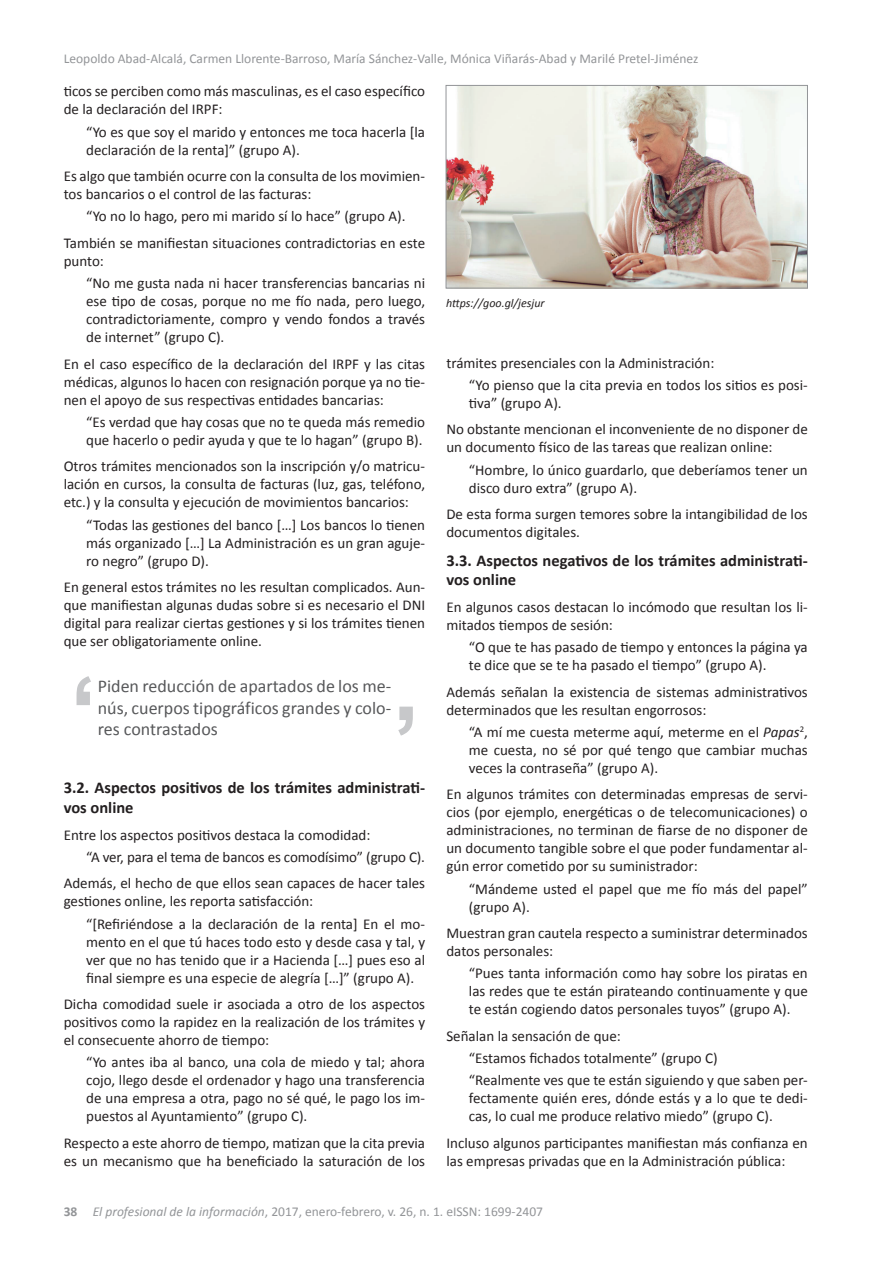
<style>
.page{position:relative;width:893px;height:1263px;background:#fff}
.page>*{position:absolute;margin:0;border:0;box-sizing:border-box;transform-origin:0 0}
.t1{font:18px/21.6px "Calibri";color:#57585a;text-align:justify}
.t2{font:700 16.5px/19.8px "Calibri";color:#231f20}
.t3{font:15px/18px "Calibri";color:#231f20}
.t4{font:13.5px "Calibri";color:#939598}
.t5{font:italic 12px "Calibri";color:#231f20}
.s1{font-style:italic}
.s2{font-weight:700}
</style>
<div class="page">
<img style="left:448px;top:87px;width:358px;height:199px">
<div style="left:446px;top:85px;width:362px;height:203px;border:1px solid #939598"></div>
<svg style="left:398px;top:707px;width:15px;height:29px"></svg>
<svg style="left:77px;top:676px;width:14px;height:29px"></svg>
<p class="t4" style="left:64px;top:50px;width:636px">Leopoldo Abad-Alcalá, Carmen Llorente-Barroso, María Sánchez-Valle, Mónica Viñarás-Abad y Marilé Pretel-Jiménez</p>
<p class="t3" style="left:64px;top:82px;width:363px">ticos se perciben como más masculinas, es el caso específico de la declaración del IRPF:</p>
<p class="t3" style="left:86px;top:123px;width:340px">“Yo es que soy el marido y entonces me toca hacerla [la declaración de la renta]” (grupo A).</p>
<p class="t3" style="left:64px;top:167px;width:363px">Es algo que también ocurre con la consulta de los movimien&shy;tos bancarios o el control de las facturas:</p>
<p class="t3" style="left:64px;top:203px;width:363px;line-height:26.5px;text-align:center">“Yo no lo hago, pero mi marido sí lo hace” (grupo A).<br>También se manifiestan situaciones contradictorias en este</p>
<p class="t3" style="left:86px;top:250px;width:340px;line-height:22.2px;text-indent:-22px">punto:<br>“No me gusta nada ni hacer transferencias bancarias ni</p>
<p class="t3" style="left:86px;top:292px;width:340px;text-align:justify">ese tipo de cosas, porque no me fío nada, pero luego, contradictoriamente, compro y vendo fondos a través de internet” (grupo C).</p>
<p class="t3" style="left:64px;top:355px;width:363px;text-align:justify">En el caso específico de la declaración del IRPF y las citas médicas, algunos lo hacen con resignación porque ya no tie&shy;nen el apoyo de sus respectivas entidades bancarias:</p>
<p class="t3" style="left:86px;top:413px;width:340px">“Es verdad que hay cosas que no te queda más remedio que hacerlo o pedir ayuda y que te lo hagan” (grupo B).</p>
<p class="t3" style="left:64px;top:457px;width:363px;text-align:justify">Otros trámites mencionados son la inscripción y/o matricu&shy;lación en cursos, la consulta de facturas (luz, gas, teléfono, etc.) y la consulta y ejecución de movimientos bancarios:</p>
<p class="t3" style="left:86px;top:516px;width:340px;text-align:justify">“Todas las gestiones del banco […] Los bancos lo tienen más organizado […] La Administración es un gran aguje&shy;ro negro” (grupo D).</p>
<p class="t3" style="left:64px;top:578px;width:363px;text-align:justify">En general estos trámites no les resultan complicados. Aun&shy;que manifiestan algunas dudas sobre si es necesario el DNI digital para realizar ciertas gestiones y si los trámites tienen que ser obligatoriamente online.</p>
<p class="t1" style="left:98px;top:675px;width:295px">Piden reducción de apartados de los me&shy;nús, cuerpos tipográficos grandes y colo&shy;res contrastados</p>
<p class="t2" style="left:64px;top:778px;width:363px">3.2. Aspectos positivos de los trámites administrati&shy;vos online</p>
<p class="t3" style="left:86px;top:823px;width:340px;line-height:22.2px;text-indent:-22px">Entre los aspectos positivos destaca la comodidad:<br>“A ver, para el tema de bancos es comodísimo” (grupo C).</p>
<p class="t3" style="left:64px;top:874px;width:363px">Además, el hecho de que ellos sean capaces de hacer tales gestiones online, les reporta satisfacción:</p>
<p class="t3" style="left:86px;top:915px;width:340px;text-align:justify">“[Refiriéndose a la declaración de la renta] En el mo&shy;mento en el que tú haces todo esto y desde casa y tal, y ver que no has tenido que ir a Hacienda […] pues eso al final siempre es una especie de alegría […]” (grupo A).</p>
<p class="t3" style="left:64px;top:995px;width:363px;text-align:justify">Dicha comodidad suele ir asociada a otro de los aspectos positivos como la rapidez en la realización de los trámites y el consecuente ahorro de tiempo:</p>
<p class="t3" style="left:86px;top:1053px;width:340px;text-align:justify">“Yo antes iba al banco, una cola de miedo y tal; ahora cojo, llego desde el ordenador y hago una transferencia de una empresa a otra, pago no sé qué, le pago los im&shy;puestos al Ayuntamiento” (grupo C).</p>
<p class="t3" style="left:64px;top:1134px;width:363px">Respecto a este ahorro de tiempo, matizan que la cita previa es un mecanismo que ha beneficiado la saturación de los</p>
<p class="t5" style="left:446px;top:295px;width:100px">https://goo.gl/jesjur</p>
<p class="t3" style="left:469px;top:352px;width:340px;line-height:22.2px;text-indent:-22px">trámites presenciales con la Administración:<br>“Yo pienso que la cita previa en todos los sitios es posi-</p>
<p class="t3" style="left:446px;top:390px;width:363px;line-height:26.5px;text-indent:22px">tiva” (grupo A).<br>No obstante mencionan el inconveniente de no disponer de</p>
<p class="t3" style="left:469px;top:436px;width:340px;line-height:22.2px;text-indent:-22px">un documento físico de las tareas que realizan online: “Hombre, lo único guardarlo, que deberíamos tener un</p>
<p class="t3" style="left:446px;top:474px;width:363px;line-height:26.5px;text-indent:22px">disco duro extra” (grupo A).<br>De esta forma surgen temores sobre la intangibilidad de los</p>
<p class="t3" style="left:446px;top:523px;width:135px">documentos digitales.</p>
<p class="t2" style="left:446px;top:550px;width:363px">3.3. Aspectos negativos de los trámites administrati&shy;vos online</p>
<p class="t3" style="left:446px;top:598px;width:363px">En algunos casos destacan lo incómodo que resultan los li&shy;mitados tiempos de sesión:</p>
<p class="t3" style="left:469px;top:638px;width:340px">“O que te has pasado de tiempo y entonces la página ya te dice que se te ha pasado el tiempo” (grupo A).</p>
<p class="t3" style="left:446px;top:683px;width:363px">Además señalan la existencia de sistemas administrativos determinados que les resultan engorrosos:</p>
<p class="t3" style="left:469px;top:723px;width:340px;text-align:justify">“A mí me cuesta meterme aquí, meterme en el <span class="s1">Papas</span><sup>2</sup>, me cuesta, no sé por qué tengo que cambiar muchas veces la contraseña” (grupo A).</p>
<p class="t3" style="left:446px;top:785px;width:363px;text-align:justify">En algunos trámites con determinadas empresas de servi&shy;cios (por ejemplo, energéticas o de telecomunicaciones) o administraciones, no terminan de fiarse de no disponer de un documento tangible sobre el que poder fundamentar al&shy;gún error cometido por su suministrador:</p>
<p class="t3" style="left:469px;top:880px;width:340px">“Mándeme usted el papel que me fío más del papel” (grupo A).</p>
<p class="t3" style="left:446px;top:924px;width:363px">Muestran gran cautela respecto a suministrar determinados datos personales:</p>
<p class="t3" style="left:469px;top:964px;width:340px;text-align:justify">“Pues tanta información como hay sobre los piratas en las redes que te están pirateando continuamente y que te están cogiendo datos personales tuyos” (grupo A).</p>
<p class="t3" style="left:469px;top:1025px;width:340px;line-height:22.2px;text-indent:-22px">Señalan la sensación de que:<br>“Estamos fichados totalmente” (grupo C)<br>“Realmente ves que te están siguiendo y que saben per-</p>
<p class="t3" style="left:469px;top:1089px;width:340px">fectamente quién eres, dónde estás y a lo que te dedi&shy;cas, lo cual me produce relativo miedo” (grupo C).</p>
<p class="t3" style="left:446px;top:1134px;width:363px">Incluso algunos participantes manifiestan más confianza en las empresas privadas que en la Administración pública:</p>
<p class="t4" style="left:64px;top:1203px;width:481px"><span class="s2">38</span> <span class="s1">El profesional de la información</span>, 2017, enero-febrero, v. 26, n. 1. eISSN: 1699-2407</p>
</div>
